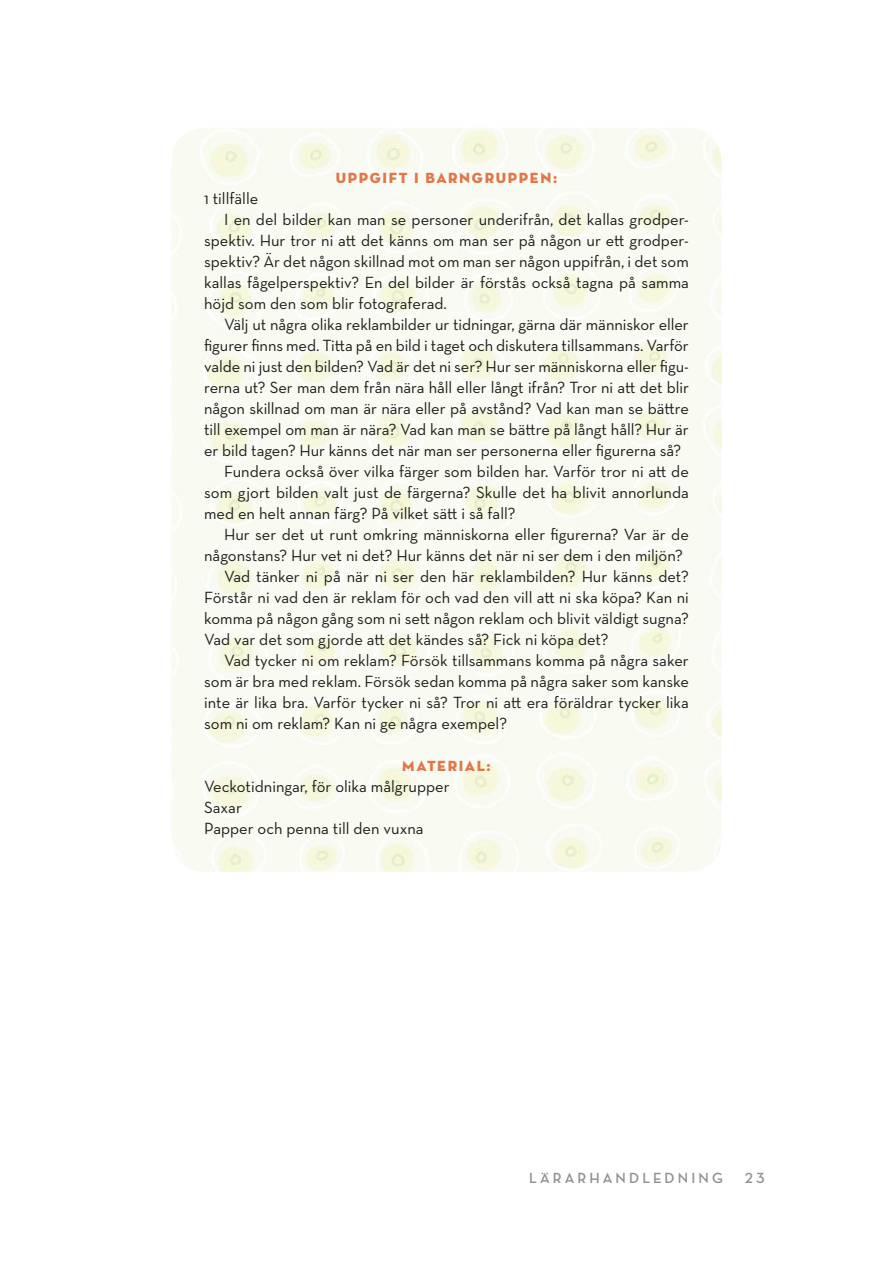
<style>
.page{position:relative;width:893px;height:1263px;background:#fff}
.page>*{position:absolute;margin:0;border:0;box-sizing:border-box;transform-origin:0 0}
.t1{font:16.5px/21px "Neutraface Text";color:#1d1d1b}
.t2{font:15px "Neutraface Display Titling";letter-spacing:.11em;color:#de784a}
.t3{font:700 15px "Neutraface Display";letter-spacing:.215em;color:#929292}
</style>
<div class="page">
<p class="t2" style="left:336px;top:168px;width:223px">UPPGIFT I BARNGRUPPEN:</p>
<p class="t1" style="left:204px;top:187px;width:56px">1 tillfälle</p>
<p class="t1" style="left:224px;top:208px;width:466px">I en del bilder kan man se personer underifrån, det kallas grodper-</p>
<p class="t1" style="left:204px;top:229px;width:486px">spektiv. Hur tror ni att det känns om man ser på någon ur ett grodper-</p>
<p class="t1" style="left:204px;top:250px;width:486px">spektiv? Är det någon skillnad mot om man ser någon uppifrån, i det som</p>
<p class="t1" style="left:204px;top:271px;width:486px">kallas fågelperspektiv? En del bilder är förstås också tagna på samma</p>
<p class="t1" style="left:204px;top:292px;width:244px">höjd som den som blir fotograferad.</p>
<p class="t1" style="left:224px;top:313px;width:466px">Välj ut några olika reklambilder ur tidningar, gärna där människor eller</p>
<p class="t1" style="left:204px;top:335px;width:486px">figurer finns med. Titta på en bild i taget och diskutera tillsammans. Varför</p>
<p class="t1" style="left:204px;top:356px;width:486px">valde ni just den bilden? Vad är det ni ser? Hur ser människorna eller figu-</p>
<p class="t1" style="left:204px;top:377px;width:486px">rerna ut? Ser man dem från nära håll eller långt ifrån? Tror ni att det blir</p>
<p class="t1" style="left:204px;top:398px;width:486px">någon skillnad om man är nära eller på avstånd? Vad kan man se bättre</p>
<p class="t1" style="left:204px;top:419px;width:486px">till exempel om man är nära? Vad kan man se bättre på långt håll? Hur är</p>
<p class="t1" style="left:204px;top:440px;width:479px">er bild tagen? Hur känns det när man ser personerna eller figurerna så?</p>
<p class="t1" style="left:224px;top:461px;width:466px">Fundera också över vilka färger som bilden har. Varför tror ni att de</p>
<p class="t1" style="left:204px;top:482px;width:486px">som gjort bilden valt just de färgerna? Skulle det ha blivit annorlunda</p>
<p class="t1" style="left:204px;top:503px;width:313px">med en helt annan färg? På vilket sätt i så fall?</p>
<p class="t1" style="left:224px;top:524px;width:466px">Hur ser det ut runt omkring människorna eller figurerna? Var är de</p>
<p class="t1" style="left:204px;top:545px;width:480px">någonstans? Hur vet ni det? Hur känns det när ni ser dem i den miljön?</p>
<p class="t1" style="left:224px;top:566px;width:466px">Vad tänker ni på när ni ser den här reklambilden? Hur känns det?</p>
<p class="t1" style="left:204px;top:587px;width:486px">Förstår ni vad den är reklam för och vad den vill att ni ska köpa? Kan ni</p>
<p class="t1" style="left:204px;top:608px;width:486px">komma på någon gång som ni sett någon reklam och blivit väldigt sugna?</p>
<p class="t1" style="left:204px;top:629px;width:406px">Vad var det som gjorde att det kändes så? Fick ni köpa det?</p>
<p class="t1" style="left:224px;top:650px;width:466px">Vad tycker ni om reklam? Försök tillsammans komma på några saker</p>
<p class="t1" style="left:204px;top:671px;width:486px">som är bra med reklam. Försök sedan komma på några saker som kanske</p>
<p class="t1" style="left:204px;top:692px;width:486px">inte är lika bra. Varför tycker ni så? Tror ni att era föräldrar tycker lika</p>
<p class="t1" style="left:204px;top:713px;width:305px">som ni om reklam? Kan ni ge några exempel?</p>
<p class="t2" style="left:402px;top:756px;width:90px">MATERIAL:</p>
<p class="t1" style="left:204px;top:775px;width:247px">Veckotidningar, för olika målgrupper<br>Saxar<br>Papper och penna till den vuxna</p>
<p class="t3" style="left:529px;top:1170px;width:195px">läRARHANDLEDNING</p>
<p class="t3" style="left:745px;top:1170px;width:21px">23</p>
</div>
